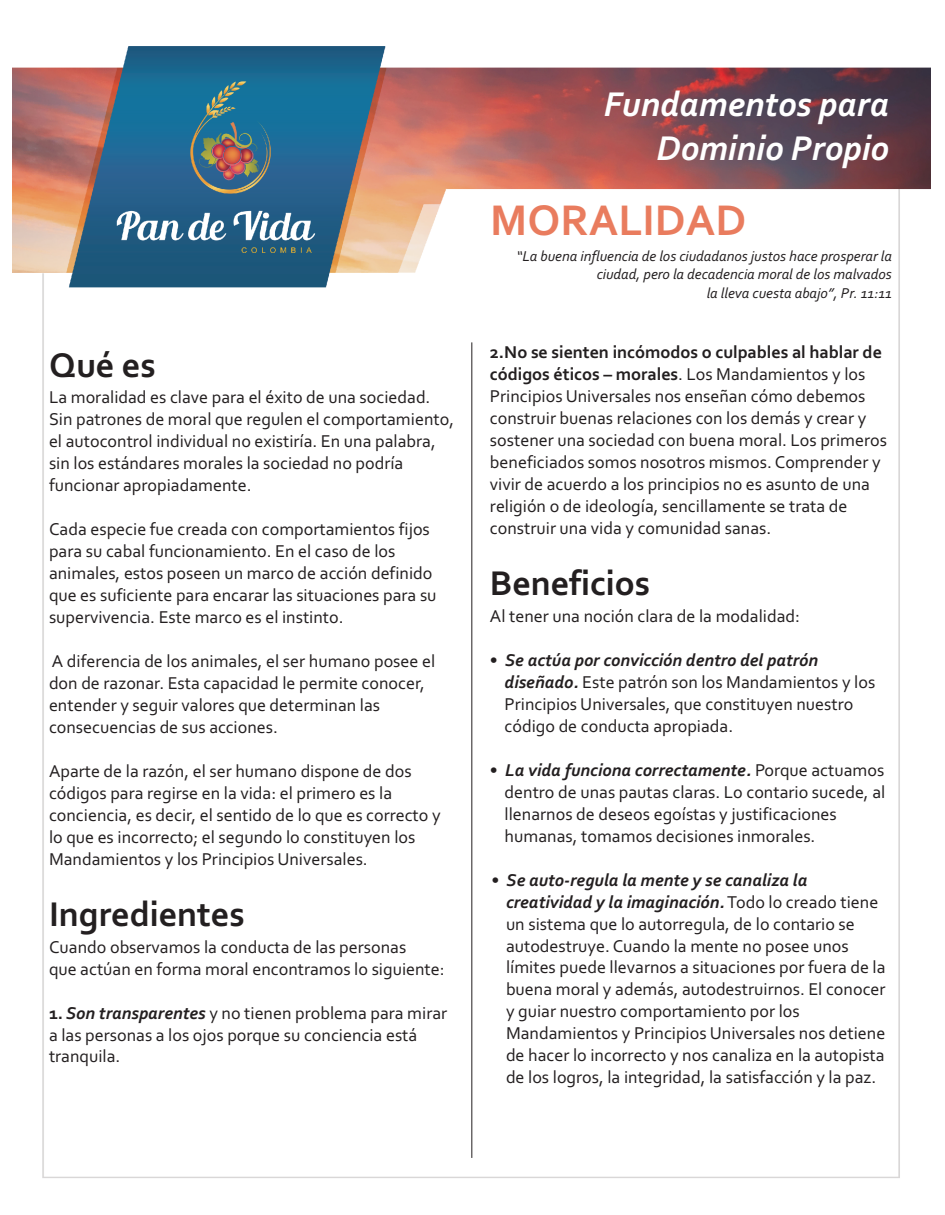
<style>
.page{position:relative;width:945px;height:1215px;background:#fff}
.page>*{position:absolute;margin:0;border:0;box-sizing:border-box;transform-origin:0 0}
.t1{font:700 45px "Corbel";color:#e97c5e}
.t2{font:italic 700 36px/44px "Corbel";color:#fff;text-align:right}
.t3{font:700 36px "Corbel";color:#231f20}
.t4{font:18px/21.9px "Corbel";color:#231f20}
.t5{font:italic 15px/18.3px "Corbel";color:#231f20;text-align:right}
.s1{font-weight:700}
.s2{font-weight:700;font-style:italic}
</style>
<div class="page">
<img style="left:13px;top:46px;width:918px;height:1132px">
<hr style="left:472px;top:342px;width:1px;height:816px;background:#231f20">
<h2 class="t3" style="left:49px;top:350px;width:108px">Qué es</h2>
<p class="t4" style="left:49px;top:388px;width:407px">La moralidad es clave para el éxito de una sociedad.<br>Sin patrones de moral que regulen el comportamiento, el autocontrol individual no existiría. En una palabra, sin los estándares morales la sociedad no podría funcionar apropiadamente.</p>
<p class="t4" style="left:49px;top:520px;width:389px">Cada especie fue creada con comportamientos fijos para su cabal funcionamiento. En el caso de los animales, estos poseen un marco de acción definido que es suficiente para encarar las situaciones para su supervivencia. Este marco es el instinto.</p>
<p class="t4" style="left:49px;top:652px;width:388px">A diferencia de los animales, el ser humano posee el don de razonar. Esta capacidad le permite conocer, entender y seguir valores que determinan las consecuencias de sus acciones.</p>
<p class="t4" style="left:49px;top:762px;width:393px">Aparte de la razón, el ser humano dispone de dos códigos para regirse en la vida: el primero es la conciencia, es decir, el sentido de lo que es correcto y lo que es incorrecto; el segundo lo constituyen los Mandamientos y los Principios Universales.</p>
<h2 class="t3" style="left:49px;top:899px;width:197px">Ingredientes</h2>
<p class="t4" style="left:49px;top:937px;width:397px">Cuando observamos la conducta de las personas<br>que actúan en forma moral encontramos lo siguiente:</p>
<p class="t4" style="left:49px;top:1003px;width:400px"><span class="s1">1.</span> <span class="s2">Son transparentes</span> y no tienen problema para mirar a las personas a los ojos porque su conciencia está tranquila.</p>
<h2 class="t2" style="left:604px;top:85px;width:287px">Fundamentos para<br>Dominio Propio</h2>
<h1 class="t1" style="left:490px;top:201px;width:258px">MORALIDAD</h1>
<p class="t5" style="left:517px;top:248px;width:377px">“La buena influencia de los ciudadanos justos hace prosperar la ciudad, pero la decadencia moral de los malvados<br>la lleva cuesta abajo”, Pr. 11:11</p>
<p class="t4" style="left:490px;top:343px;width:398px"><span class="s1">2.No se sienten incómodos o culpables al hablar de códigos éticos – morales</span>. Los Mandamientos y los Principios Universales nos enseñan cómo debemos construir buenas relaciones con los demás y crear y sostener una sociedad con buena moral. Los primeros beneficiados somos nosotros mismos. Comprender y vivir de acuerdo a los principios no es asunto de una religión o de ideología, sencillamente se trata de construir una vida y comunidad sanas.</p>
<h2 class="t3" style="left:490px;top:568px;width:162px">Beneficios</h2>
<p class="t4" style="left:490px;top:607px;width:311px">Al tener una noción clara de la modalidad:</p>
<p class="t4" style="left:505px;top:651px;width:372px;text-indent:-15px">• <span class="s2">Se actúa por convicción dentro del patrón diseñado.</span> Este patrón son los Mandamientos y los Principios Universales, que constituyen nuestro código de conducta apropiada.</p>
<p class="t4" style="left:505px;top:760px;width:382px;text-indent:-15px">• <span class="s2">La vida funciona correctamente.</span> Porque actuamos dentro de unas pautas claras. Lo contario sucede, al llenarnos de deseos egoístas y justificaciones humanas, tomamos decisiones inmorales.</p>
<p class="t4" style="left:506px;top:870px;width:381px;text-indent:-15px">• <span class="s2">Se auto-regula la mente y se canaliza la creatividad y la imaginación.</span>Todo lo creado tiene un sistema que lo autorregula, de lo contario se autodestruye. Cuando la mente no posee unos límites puede llevarnos a situaciones por fuera de la buena moral y además, autodestruirnos. El conocer y guiar nuestro comportamiento por los Mandamientos y Principios Universales nos detiene de hacer lo incorrecto y nos canaliza en la autopista de los logros, la integridad, la satisfacción y la paz.</p>
</div>
